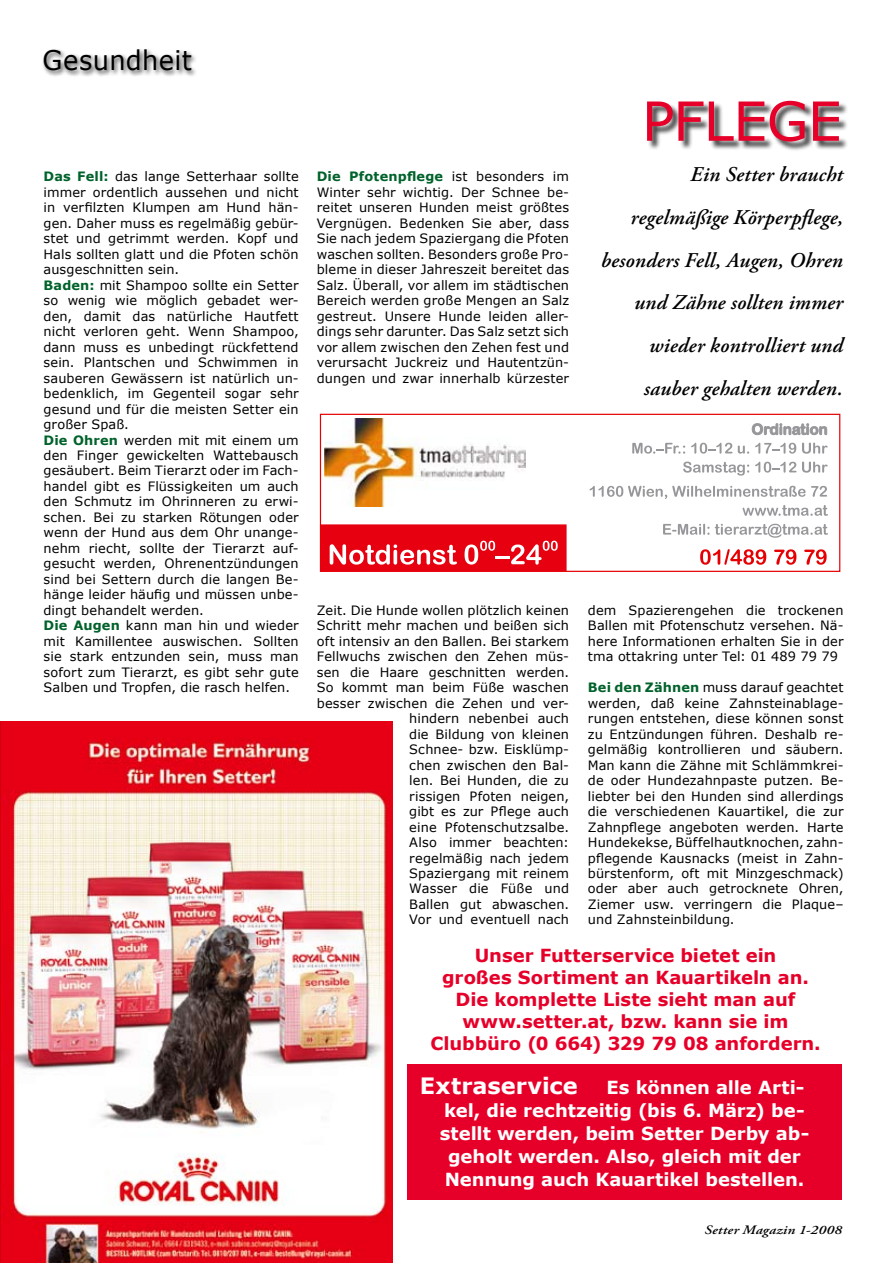
<style>
.page{position:relative;width:893px;height:1263px;background:#fff}
.page>*{position:absolute;margin:0;border:0;box-sizing:border-box;transform-origin:0 0}
.t1{font:54px "Verdana";letter-spacing:-.015em;color:#e60029}
.t2{font:27px "Verdana";color:#000;scale:.95 1}
.t3{font:italic 600 21px/42.8px "Adobe Garamond Pro";letter-spacing:.01em;color:#000;text-align:right}
.t4{font:700 18px "Verdana";letter-spacing:-.005em;color:#fff}
.t5{font:700 18px/22px "Verdana";letter-spacing:-.005em;color:#e60029;text-align:center}
.t6{font:12.9px/15.5px "Verdana";letter-spacing:.005em;color:#000;text-align:justify}
.t7{font:italic 600 12.9px "Adobe Garamond Pro";letter-spacing:.02em;color:#000;scale:1.15 1}
.s1{font-weight:700;color:#00622b}
.s2{font-size:22.5px}
</style>
<div class="page">
<div style="left:647px;top:101px;width:246px;height:106px;background:#000;opacity:.75"></div>
<div style="left:42px;top:47px;width:851px;height:54px;background:#000;opacity:.75"></div>
<img style="left:1px;top:721px;width:391px;height:542px">
<div style="left:320px;top:414px;width:520px;height:158px;border:1px solid #e60003"></div>
<svg style="left:632px;top:443px;width:53px;height:11px"></svg>
<svg style="left:691px;top:443px;width:41px;height:11px"></svg>
<svg style="left:738px;top:446px;width:11px;height:8px"></svg>
<svg style="left:755px;top:443px;width:41px;height:11px"></svg>
<svg style="left:802px;top:443px;width:26px;height:11px"></svg>
<svg style="left:683px;top:462px;width:66px;height:14px"></svg>
<svg style="left:755px;top:462px;width:41px;height:11px"></svg>
<svg style="left:802px;top:462px;width:26px;height:11px"></svg>
<svg style="left:590px;top:486px;width:237px;height:13px"></svg>
<svg style="left:742px;top:505px;width:86px;height:11px"></svg>
<svg style="left:663px;top:524px;width:165px;height:14px"></svg>
<svg style="left:700px;top:549px;width:66px;height:16px"></svg>
<svg style="left:774px;top:549px;width:22px;height:16px"></svg>
<svg style="left:804px;top:549px;width:23px;height:16px"></svg>
<svg style="left:752px;top:423px;width:75px;height:12px"></svg>
<img style="left:324px;top:419px;width:201px;height:88px">
<svg style="left:321px;top:524px;width:246px;height:47px;background:#e92734"></svg>
<div style="left:407px;top:1064px;width:435px;height:135px;background:#e60029"></div>
<h2 class="t2" style="left:43px;top:43px;width:159px">Gesundheit</h2>
<p class="t6" style="left:44px;top:169px;width:257px;text-align:left"><span class="s1">Das Fell:</span> das lange Setterhaar sollte immer ordentlich aussehen und nicht in verfilzten Klumpen am Hund hän&shy;gen. Daher muss es regelmäßig gebür&shy;stet und getrimmt werden. Kopf und Hals sollten glatt und die Pfoten schön ausgeschnitten sein.<br><span class="s1">Baden:</span> mit Shampoo sollte ein Setter so wenig wie möglich gebadet wer&shy;den, damit das natürliche Hautfett nicht verloren geht. Wenn Shampoo, dann muss es unbedingt rückfettend sein. Plantschen und Schwimmen in sauberen Gewässern ist natürlich un&shy;bedenklich, im Gegenteil sogar sehr gesund und für die meisten Setter ein großer Spaß.<br><span class="s1">Die Ohren</span> werden mit mit einem um den Finger gewickelten Wattebausch gesäubert. Beim Tierarzt oder im Fach&shy;handel gibt es Flüssigkeiten um auch den Schmutz im Ohrinneren zu erwi&shy;schen. Bei zu starken Rötungen oder wenn der H und aus dem Ohr unange&shy;nehm riecht, sollte der Tierarzt auf&shy;gesucht werden, Ohrenentzündungen sind bei Settern durch die langen Be&shy;hänge leider häufig und müssen unbe&shy;dingt behandelt werden.<br><span class="s1">Die Augen</span> kann man hin und wieder mit Kamillentee auswischen. Sollten sie stark entzunden sein, muss man sofort zum Tierarzt, es gibt sehr gute Salben und Tropfen, die rasch helfen.</p>
<p class="t6" style="left:317px;top:169px;width:254px"><span class="s1">Die Pfotenpflege</span> ist besonders im Winter sehr wichtig. Der Schnee be&shy;reitet unseren H unden meist größtes Vergnügen. Bedenken Sie aber, dass Sie nach jedem Spaziergang die Pfoten waschen sollten. Besonders große Pro&shy;bleme in dieser Jahreszeit bereitet das Salz. Ü berall, vor allem im städtischen Bereich werden große Mengen an Salz gestreut. U nsere H unde leiden aller&shy;dings sehr darunter. Das Salz setzt sich vor allem zwischen den Zehen fest und verursacht Juckreiz und Hautentzün&shy;dungen und zwar innerhalb kürzester</p>
<h1 class="t1" style="left:642px;top:87px;width:202px">Pflege</h1>
<h3 class="t3" style="left:601px;top:154px;width:244px">Ein Setter braucht regelmäßige Körperpflege, besonders Fell, Augen, Ohren und Zähne sollten immer wieder kontrolliert und sauber gehalten werden.</h3>
<p class="t6" style="left:317px;top:603px;width:254px;text-align:right">Zeit. Die H unde wollen plötzlich keinen<br>Schritt mehr machen und beißen sich oft intensiv an den Ballen. Bei starkem<br>Fellwuchs zwischen den Zehen müs&shy;sen die Haare geschnitten werden.<br>So kommt man beim Füße waschen besser zwischen die Zehen und ver&shy;hindern nebenbei auch<br>die Bildung von kleinen<br>Schnee- bzw. Eisklümp-<br>chen zwischen den Bal-<br>len. Bei H unden, die zu<br>rissigen Pfoten neigen,<br>gibt es zur Pflege auch<br>eine Pfotenschutzsalbe.<br>Also immer beachten:<br>regelmäßig nach jedem<br>Spaziergang mit reinem<br>Wasser die Füße und<br>Ballen gut abwaschen.<br>Vor und eventuell nach</p>
<p class="t6" style="left:588px;top:603px;width:257px">dem Spazierengehen die trockenen Ballen mit Pfotenschutz versehen. Nä&shy;here Informationen erhalten Sie in der tma ottakring unter Tel: 01 489 79 79</p>
<p class="t6" style="left:588px;top:680px;width:257px"><span class="s1">Bei den Zähnen</span> muss darauf geachtet werden, daß keine Zahnsteinablage&shy;rungen entstehen, diese können sonst zu Entzündungen führen. Deshalb re&shy;gelmäßig kontrollieren und säubern.<br>Man kann die Zähne mit Schlämmkrei&shy;de oder H undezahnpaste putzen. Be&shy;liebter bei den H unden sind allerdings die verschiedenen Kauartikel, die zur Zahnpflege angeboten werden. Harte H undekekse, Büffelhautknochen, zahn&shy;pflegende Kausnacks (meist in Zahn&shy;bürstenform, oft mit M inzgeschmack) oder aber auch getrocknete Ohren, Ziemer usw. verringern die Plaque– und Zahnsteinbildung.</p>
<h3 class="t5" style="left:430px;top:944px;width:392px">U nser Futterservice bietet ein<br>großes Sortiment an Kauartikeln an.<br>Die komplette Liste sieht man auf www.setter.at, bzw. kann sie im Clubbüro (0 664) 329 79 08 anfordern.</h3>
<h3 class="t4" style="left:420px;top:1076px;width:386px"><span class="s2">Extraservice</span> Es können alle Arti-</h3>
<h3 class="t4" style="left:444px;top:1099px;width:362px">kel, die rechtzeitig (bis 6. März) be-</h3>
<h3 class="t4" style="left:440px;top:1122px;width:371px">stellt werden, beim Setter Derby ab-</h3>
<h3 class="t4" style="left:448px;top:1145px;width:354px">geholt werden. Also, gleich mit der</h3>
<h3 class="t4" style="left:445px;top:1168px;width:361px">Nennung auch Kauartikel bestellen.</h3>
<p class="t7" style="left:704px;top:1222px;width:121px">Setter Magazin 1-2008</p>
</div>
